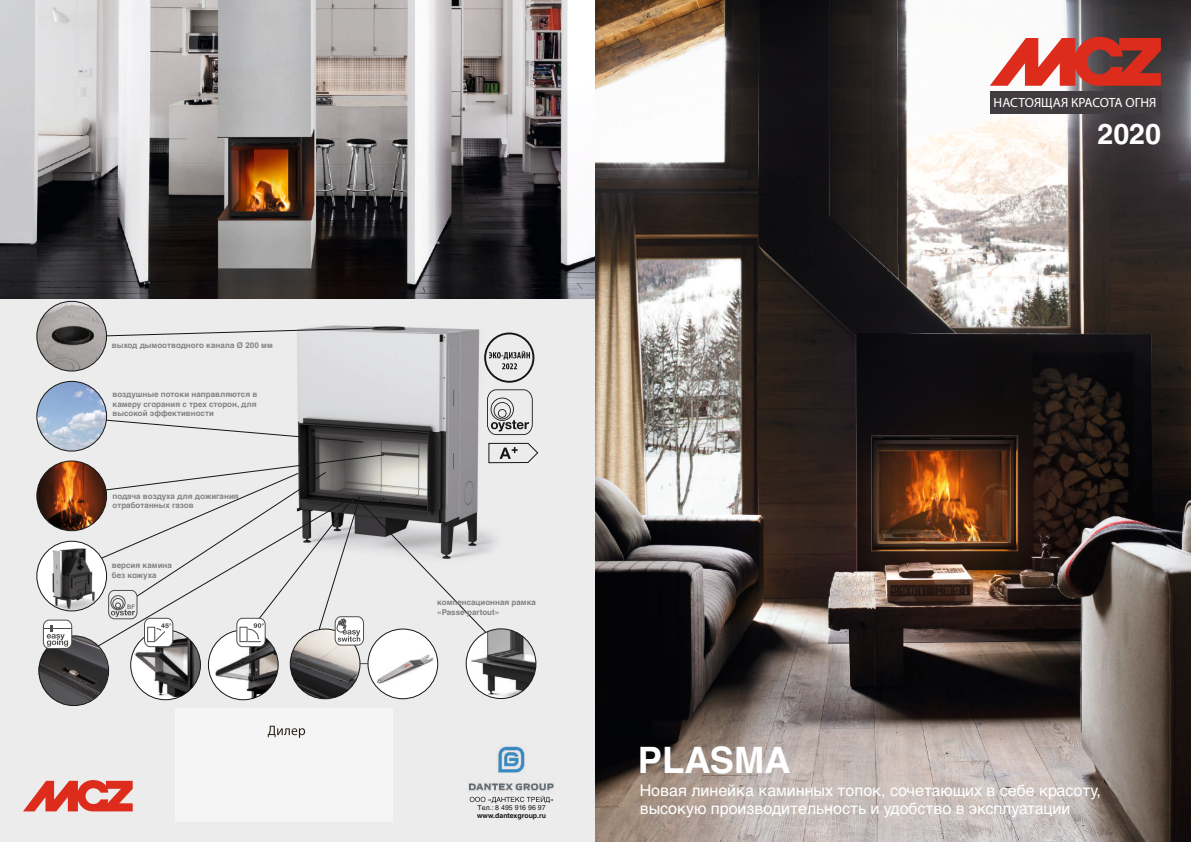
<style>
.page{position:relative;width:1191px;height:842px;background:#fff}
.page>*{position:absolute;margin:0;border:0;box-sizing:border-box;transform-origin:0 0}
.t1{font:700 36.5px "Helvetica LT Std";color:#fff}
.t2{font:700 28.6px "Helvetica LT Std";color:#fff}
.t3{font:16px/18.5px "Helvetica LT Std";color:#fff}
.t4{font:13.4px "Myriad Pro";color:#fff}
.t5{font:700 8px/9.5px "Helvetica LT Std";color:#818281}
.t6{font:700 7px "Helvetica LT Std";color:#151616}
.t7{font:7px "Helvetica LT Std";color:#151616}
.t8{font:6.1px "Arial";color:#4e4e4d}
</style>
<div class="page">
<div style="left:0;top:299px;width:595px;height:543px;background:#ececec"></div>
<img style="left:0;top:0;width:595px;height:299px">
<img style="left:595px;top:0;width:596px;height:842px">
<svg style="left:989px;top:37px;width:171px;height:49px"></svg>
<svg style="left:23px;top:780px;width:110px;height:31px"></svg>
<div style="left:176px;top:708px;width:217px;height:114px;background:#f5f5f5"></div>
<svg style="left:268px;top:726px;width:37px;height:12px"></svg>
<div style="left:990px;top:91px;width:171px;height:22px;background:#413c3f"></div>
<img style="left:468px;top:746px;width:86px;height:55px">
<img style="left:470px;top:796px;width:83px;height:5px">
<img style="left:297px;top:325px;width:183px;height:64px">
<img style="left:131px;top:630px;width:69px;height:70px;border-radius:35px">
<img style="left:290px;top:629px;width:70px;height:70px;border-radius:35px">
<img style="left:39px;top:636px;width:69px;height:69px;border-radius:35px">
<svg style="left:106px;top:328px;width:268px;height:8px"></svg>
<img style="left:215px;top:664px;width:63px;height:36px">
<svg style="left:37px;top:541px;width:70px;height:70px"></svg>
<img style="left:37px;top:381px;width:70px;height:70px;border-radius:35px">
<img style="left:37px;top:301px;width:70px;height:70px;border-radius:35px">
<div style="left:37px;top:301px;width:70px;height:70px;border:1px solid #151616;border-radius:50%"></div>
<img style="left:37px;top:461px;width:70px;height:70px;border-radius:35px">
<img style="left:368px;top:664px;width:70px;height:31px">
<svg style="left:484px;top:332px;width:50px;height:51px"></svg>
<img style="left:466px;top:629px;width:70px;height:69px;border-radius:35px">
<svg style="left:43px;top:389px;width:495px;height:275px"></svg>
<p class="t5" style="left:112px;top:341px;width:162px">выход дымоотводного канала Ø 200 мм</p>
<p class="t5" style="left:112px;top:391px;width:146px;text-align:justify">воздушные потоки направляются в камеру сгорания с трех сторон, для высокой эффективности</p>
<p class="t5" style="left:112px;top:492px;width:128px">подача воздуха для дожигания отработанных газов</p>
<p class="t5" style="left:112px;top:562px;width:62px">версия камина без кожуха</p>
<p class="t8" style="left:127px;top:604px;width:9px">BF</p>
<h3 class="t4" style="left:993px;top:97px;width:164px">НАСТОЯЩАЯ КРАСОТА ОГНЯ</h3>
<h2 class="t2" style="left:1097px;top:123px;width:65px">2020</h2>
<p class="t5" style="left:437px;top:599px;width:100px">компенсационная рамка «Passe-partout»</p>
<p class="t7" style="left:477px;top:805px;width:69px">Тел.: 8 495 916 96 97</p>
<p class="t6" style="left:477px;top:813px;width:70px">www.dantexgroup.ru</p>
<h1 class="t1" style="left:638px;top:746px;width:155px">PLASMA</h1>
<h3 class="t3" style="left:640px;top:783px;width:463px">Новая линейка каминных топок, сочетающих в себе красоту, высокую производительность и удобство в эксплуатации</h3>
</div>
